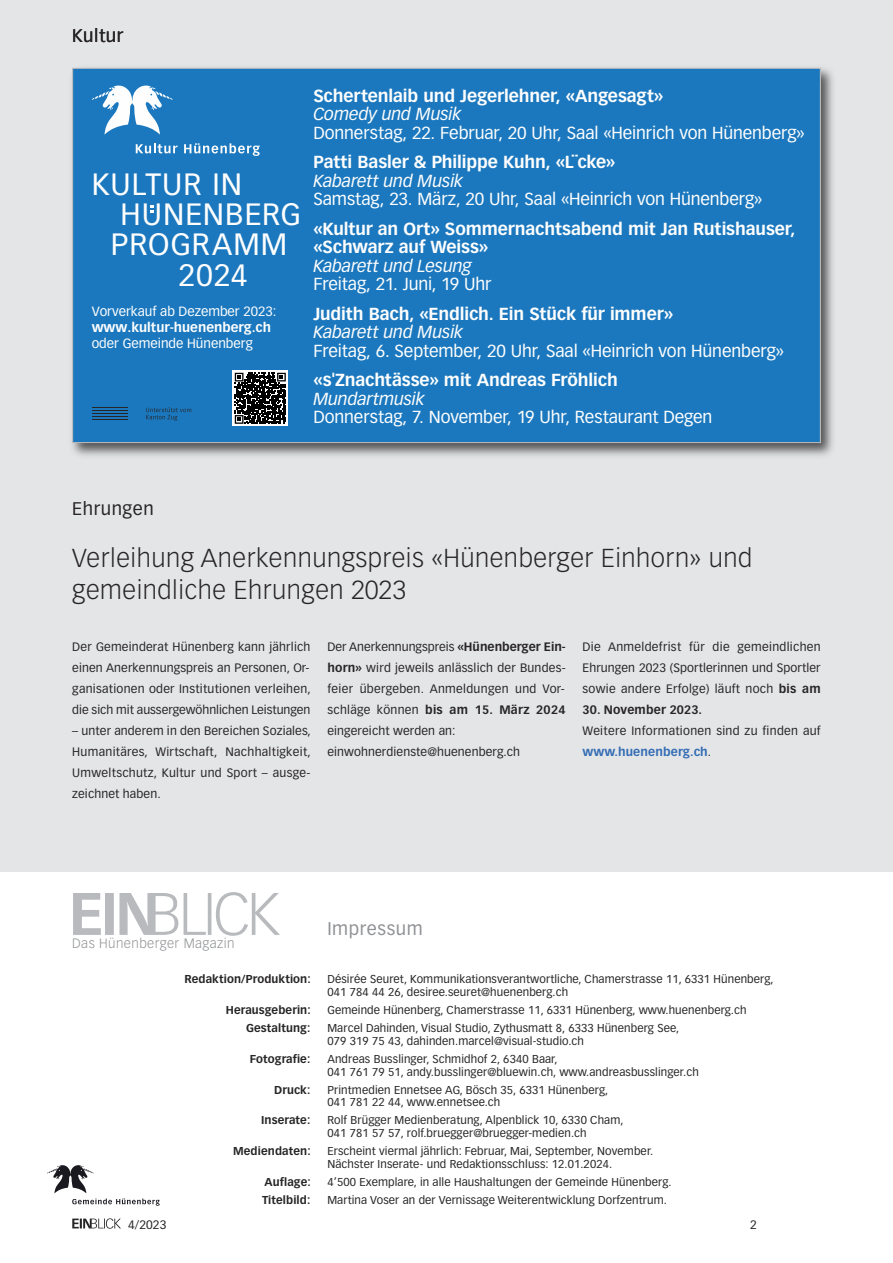
<style>
.page{position:relative;width:893px;height:1263px;background:#fff}
.page>*{position:absolute;margin:0;border:0;box-sizing:border-box;transform-origin:0 0}
.t1{font:30.3px "Vectora LT Pro";letter-spacing:.03em;color:#fefefe}
.t2{font:300 25.5px/31.5px "Vectora LH";letter-spacing:.02em;color:#272526}
.t3{font:18px "Vectora LH";letter-spacing:.03em;color:#272526}
.t4{font:18px "Vectora LH";letter-spacing:.03em;color:#909295}
.t5{font:17.1px "Vectora LT Pro";letter-spacing:-.005em;color:#fefefe}
.t6{font:700 17.1px/18.5px "Vectora LT Pro";letter-spacing:-.005em;color:#fefefe}
.t7{font:italic 17.1px "Vectora LH";letter-spacing:-.005em;color:#fefefe}
.t8{font:300 13.35px "Vectora LH";letter-spacing:.035em;color:#909295}
.t9{font:13.2px "Vectora LT Pro";color:#fefefe}
.t10{font:700 13.2px "Vectora LT Pro";color:#fefefe}
.t11{font:12px/21px "Vectora LH";letter-spacing:.015em;color:#272526;text-align:justify}
.t12{font:700 12px "Vectora LH";letter-spacing:.01em;color:#272526}
.t13{font:11.25px/18px "Vectora LH";letter-spacing:.01em;color:#272526}
.t14{font:700 11.25px/18px "Vectora LH";letter-spacing:.01em;color:#272526;text-align:right}
.s1{font-weight:700}
.s2{font-weight:700;color:#346db4}
</style>
<div class="page">
<div style="left:0;top:0;width:893px;height:893px;background:#e4e5e7"></div>
<div style="left:0;top:872px;width:893px;height:383px;background:#fff"></div>
<svg style="left:72px;top:1218px;width:49px;height:11px"></svg>
<svg style="left:47px;top:1165px;width:113px;height:41px"></svg>
<svg style="left:73px;top:892px;width:207px;height:44px"></svg>
<img style="left:72px;top:67px;width:761px;height:389px">
<div style="left:74px;top:70px;width:745px;height:371px;background:#1b78be"></div>
<svg style="left:150px;top:205px;width:4px;height:7px"></svg>
<svg style="left:92px;top:86px;width:168px;height:74px;background:#428fc9"></svg>
<svg style="left:146px;top:407px;width:45px;height:14px"></svg>
<hr style="left:92px;top:407px;width:36px;height:1px;background:#272526">
<hr style="left:92px;top:410px;width:36px;height:1px;background:#272526">
<hr style="left:92px;top:413px;width:36px;height:1px;background:#272526">
<hr style="left:92px;top:416px;width:36px;height:1px;background:#272526">
<hr style="left:92px;top:419px;width:36px;height:1px;background:#272526">
<svg style="left:232px;top:370px;width:56px;height:56px"></svg>
<svg style="left:198px;top:373px;width:88px;height:51px;background:#335772"></svg>
<h3 class="t3" style="left:72px;top:28px;width:53px">Kultur</h3>
<h1 class="t1" style="left:92px;top:173px;width:152px">KULTUR IN</h1>
<h1 class="t1" style="left:121px;top:203px;width:182px">HUNENBERG</h1>
<h1 class="t1" style="left:111px;top:234px;width:178px">PROGRAMM</h1>
<h1 class="t1" style="left:178px;top:264px;width:71px">2024</h1>
<p class="t9" style="left:92px;top:307px;width:186px">Vorverkauf ab Dezember 2023:</p>
<p class="t10" style="left:92px;top:323px;width:181px">www.kultur-huenenberg.ch</p>
<p class="t9" style="left:92px;top:338px;width:163px">oder Gemeinde Hünenberg</p>
<h3 class="t6" style="left:313px;top:88px;width:352px">Schertenlaib und Jegerlehner, «Angesagt»</h3>
<h3 class="t7" style="left:313px;top:107px;width:150px">Comedy und Musik</h3>
<h3 class="t5" style="left:313px;top:126px;width:493px">Donnerstag, 22. Februar, 20 Uhr, Saal «Heinrich von Hünenberg»</h3>
<h3 class="t6" style="left:313px;top:155px;width:304px">Patti Basler &amp; Philippe Kuhn, «L¨cke»</h3>
<h3 class="t7" style="left:313px;top:173px;width:151px">Kabarett und Musik</h3>
<h3 class="t5" style="left:313px;top:193px;width:451px">Samstag, 23. März, 20 Uhr, Saal «Heinrich von Hünenberg»</h3>
<h3 class="t6" style="left:313px;top:221px;width:484px">«Kultur an Ort» Sommernachtsabend mit Jan Rutishauser, «Schwarz auf Weiss»</h3>
<h3 class="t7" style="left:313px;top:258px;width:160px">Kabarett und Lesung</h3>
<h3 class="t5" style="left:313px;top:278px;width:180px">Freitag, 21. Juni, 19 Uhr</h3>
<h3 class="t6" style="left:313px;top:306px;width:361px">Judith Bach, «Endlich. Ein Stück für immer»</h3>
<h3 class="t7" style="left:313px;top:325px;width:151px">Kabarett und Musik</h3>
<h3 class="t5" style="left:313px;top:344px;width:472px">Freitag, 6. September, 20 Uhr, Saal «Heinrich von Hünenberg»</h3>
<h3 class="t6" style="left:313px;top:373px;width:306px">«s'Znachtässe» mit Andreas Fröhlich</h3>
<h3 class="t7" style="left:313px;top:391px;width:113px">Mundartmusik</h3>
<h3 class="t5" style="left:313px;top:411px;width:401px">Donnerstag, 7. November, 19 Uhr, Restaurant Degen</h3>
<h3 class="t3" style="left:72px;top:501px;width:83px">Ehrungen</h3>
<h2 class="t2" style="left:72px;top:544px;width:681px">Verleihung Anerkennungspreis «Hünenberger Einhorn» und gemeindliche Ehrungen 2023</h2>
<p class="t11" style="left:72px;top:637px;width:240px">Der Gemeinderat Hünenberg kann jährlich einen Anerkennungspreis an Personen, Or&shy;ganisationen oder Institutionen verleihen, die sich mit aussergewöhnlichen Leistungen</p>
<p class="t11" style="left:72px;top:721px;width:240px">– unter anderem in den Bereichen Soziales, Humanitäres, Wirtschaft, Nachhaltigkeit, Umweltschutz, Kultur und Sport – ausge&shy;zeichnet haben.</p>
<p class="t11" style="left:327px;top:637px;width:240px;text-align:left">Der Anerkennungspreis <span class="s1">«Hünenberger Ein&shy;horn»</span> wird jeweils anlässlich der Bundes&shy;feier übergeben. Anmeldungen und Vor&shy;schläge können <span class="s1">bis am 15. März 2024 </span>eingereicht werden an: einwohnerdienste@huenenberg.ch</p>
<p class="t11" style="left:583px;top:637px;width:240px">Die Anmeldefrist für die gemeindlichen Ehrungen 2023 (Sportlerinnen und Sportler sowie andere Erfolge) läuft noch <span class="s1">bis am</span></p>
<p class="t12" style="left:583px;top:705px;width:121px">30. November 2023.</p>
<p class="t11" style="left:583px;top:721px;width:240px">Weitere Informationen sind zu finden auf <span class="s2">www.huenenberg.ch</span>.</p>
<p class="t8" style="left:72px;top:937px;width:164px">Das Hünenberger Magazin</p>
<p class="t14" style="left:184px;top:971px;width:128px">Redaktion/Produktion:</p>
<p class="t14" style="left:226px;top:1002px;width:86px">Herausgeberin:<br>Gestaltung:</p>
<p class="t14" style="left:250px;top:1050px;width:62px">Fotografie:</p>
<p class="t14" style="left:274px;top:1081px;width:38px">Druck:</p>
<p class="t14" style="left:261px;top:1112px;width:51px">Inserate:</p>
<p class="t14" style="left:233px;top:1143px;width:79px">Mediendaten:</p>
<p class="t14" style="left:262px;top:1174px;width:50px;text-align:left">Auflage:<br>Titelbild:</p>
<p class="t11" style="left:128px;top:1214px;width:40px">4/2023</p>
<h3 class="t4" style="left:327px;top:921px;width:97px">Impressum</h3>
<p class="t13" style="left:327px;top:973px;width:448px;line-height:12.8px">Désirée Seuret, Kommunikationsverantwortliche, Chamerstrasse 11, 6331 Hünenberg,<br>041 784 44 26, desiree.seuret@huenenberg.ch</p>
<p class="t13" style="left:327px;top:1002px;width:421px">Gemeinde Hünenberg, Chamerstrasse 11, 6331 Hünenberg, www.huenenberg.ch<br>Marcel Dahinden, Visual Studio, Zythusmatt 8, 6333 Hünenberg See,</p>
<p class="t13" style="left:327px;top:1032px;width:258px">079 319 75 43, dahinden.marcel@visual-studio.ch<br>Andreas Busslinger, Schmidhof 2, 6340 Baar,</p>
<p class="t13" style="left:327px;top:1063px;width:373px">041 761 79 51, andy.busslinger@bluewin.ch, www.andreasbusslinger.ch<br>Printmedien Ennetsee AG, Bösch 35, 6331 Hünenberg,</p>
<p class="t13" style="left:327px;top:1094px;width:298px">041 781 22 44, www.ennetsee.ch<br>Rolf Brügger Medienberatung, Alpenblick 10, 6330 Cham,</p>
<p class="t13" style="left:327px;top:1125px;width:327px">041 781 57 57, rolf.bruegger@bruegger-medien.ch<br>Erscheint viermal jährlich: Februar, Mai, September, November.</p>
<p class="t13" style="left:327px;top:1156px;width:346px">Nächster Inserate- und Redaktionsschluss: 12.01.2024.<br>4’500 Exemplare, in alle Haushaltungen der Gemeinde Hünenberg.<br>Martina Voser an der Vernissage Weiterentwicklung Dorfzentrum.</p>
<p class="t11" style="left:750px;top:1214px;width:8px">2</p>
</div>
